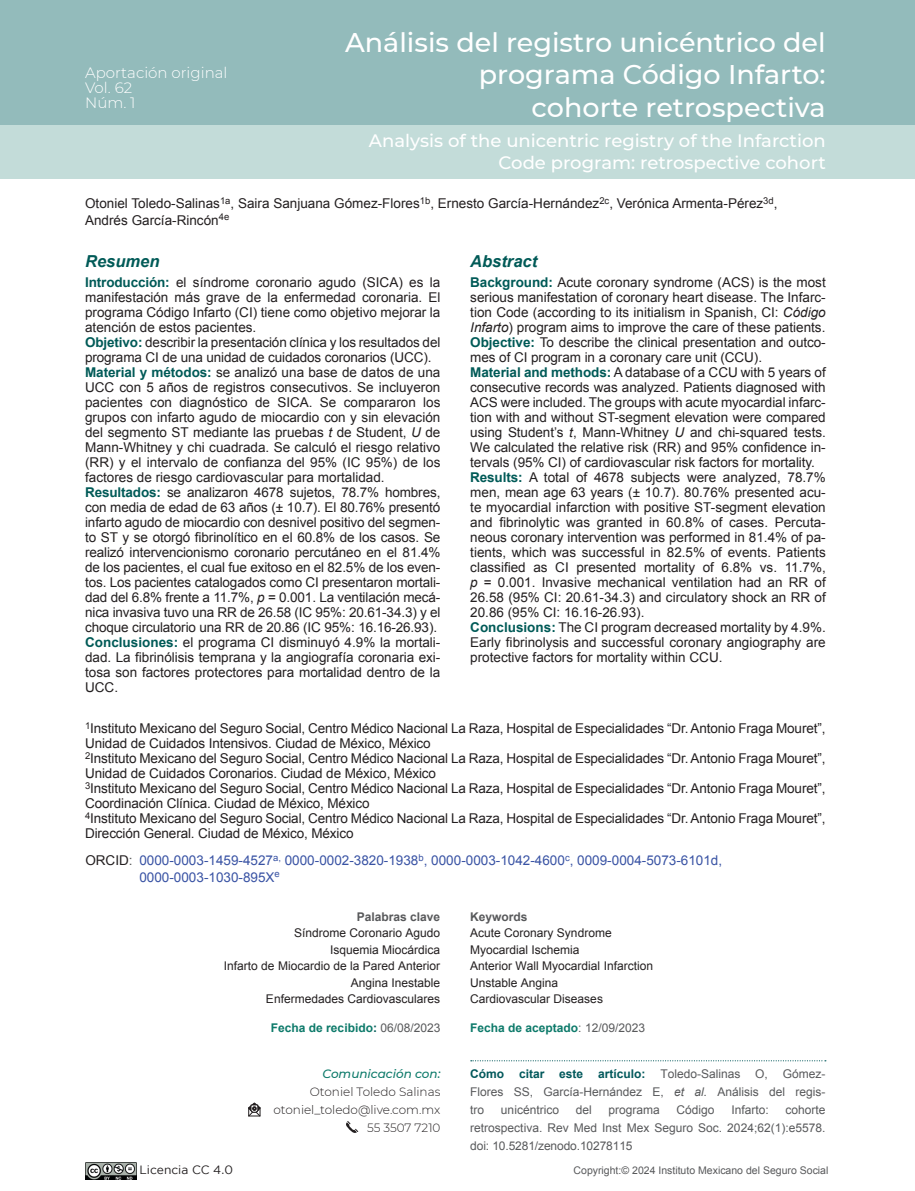
<style>
.page{position:relative;width:915px;height:1191px;background:#fff}
.page>*{position:absolute;margin:0;border:0;box-sizing:border-box;transform-origin:0 0}
.t1{font:500 27px/32.4px "Montserrat";color:#fff;text-align:right}
.t2{font:500 18px/21.6px "Montserrat";color:#fff;text-align:right}
.t3{font:italic 700 16.5px "Arial";color:#005a57}
.t4{font:300 15px/15px "Montserrat";color:#fff}
.t5{font:13.5px/15px "Arial";letter-spacing:-.005em;color:#231f20}
.t6{font:13.5px/16.2px "Arial";color:#3953a4}
.t7{font:12px/16.5px "Arial";color:#231f20}
.t8{font:12px/18px "Arial";color:#58595b;text-align:justify}
.t9{font:300 12px/18px "Montserrat";color:#231f20;text-align:right}
.t10{font:700 12px "Arial";color:#0d7a6a}
.t11{font:700 12px "Arial";color:#58595b}
.t12{font:italic 500 12px "Montserrat";color:#0d7a6a}
.t13{font:12px "Gotham";color:#231f20}
.t14{font:10.5px "Arial";color:#58595b}
.s1{font-weight:700;color:#005a57}
.s2{font-style:italic}
.s3{color:#231f20}
.s4{color:#58595b}
.s5{color:#005a57}
.s6{font-weight:400;color:#58595b}
.s7{font-weight:700;color:#01585b}
</style>
<div class="page">
<div style="left:0;top:0;width:914px;height:125px;background:#93bbbb"></div>
<div style="left:0;top:125px;width:914px;height:54px;background:#c3dcd9"></div>
<svg style="left:470px;top:1060px;width:355px;height:1px"></svg>
<svg style="left:248px;top:1102px;width:13px;height:15px"></svg>
<svg style="left:346px;top:1121px;width:13px;height:12px"></svg>
<img style="left:85px;top:1162px;width:51px;height:17px">
<p class="t4" style="left:85px;top:64px;width:144px">Aportación original<br>Vol. 62<br>Núm. 1</p>
<h1 class="t1" style="left:345px;top:25px;width:482px">Análisis del registro unicéntrico del programa Código Infarto:<br>cohorte retrospectiva</h1>
<h2 class="t2" style="left:369px;top:129px;width:458px">Analysis of the unicentric registry of the Infarction<br>Code program: retrospective cohort</h2>
<p class="t5" style="left:85px;top:195px;width:693px;line-height:16.5px">Otoniel Toledo-Salinas<sup>1a</sup>, Saira Sanjuana Gómez-Flores<sup>1b</sup>, Ernesto García-Hernández<sup>2c</sup>, Verónica Armenta-Pérez<sup>3d</sup>,<br>Andrés García-Rincón<sup>4e</sup></p>
<p class="t3" style="left:85px;top:251px;width:76px">Resumen</p>
<p class="t3" style="left:470px;top:251px;width:68px">Abstract</p>
<p class="t5" style="left:470px;top:275px;width:357px"><span class="s1">Background:</span> Acute coronary syndrome (ACS) is the most serious manifestation of coronary heart disease. The Infarc&shy;tion Code (according to its initialism in Spanish, CI: <span class="s2">Código Infarto</span>) program aims to improve the care of these patients.<br><span class="s1">Objective:</span> To describe the clinical presentation and outco&shy;mes of CI program in a coronary care unit (CCU).<br><span class="s1">Material and methods:</span> A database of a CCU with 5 years of consecutive records was analyzed. Patients diagnosed with ACS were included. The groups with acute myocardial infarc&shy;tion with and without ST-segment elevation were compared using Student’s <span class="s2">t</span>, Mann-Whitney <span class="s2">U</span> and chi-squared tests.<br>We calculated the relative risk (RR) and 95% confidence in&shy;tervals (95% CI) of cardiovascular risk factors for mortality.<br><span class="s1">Results:</span> A total of 4678 subjects were analyzed, 78.7% men, mean age 63 years (± 10.7). 80.76% presented acu&shy;te myocardial infarction with positive ST-segment elevation and fibrinolytic was granted in 60.8% of cases. Percuta&shy;neous coronary intervention was performed in 81.4% of pa&shy;tients, which was successful in 82.5% of events. Patients classified as CI presented mortality of 6.8% vs. 11.7%, <span class="s2">p</span> = 0.001. Invasive mechanical ventilation had an RR of 26.58 (95% CI: 20.61-34.3) and circulatory shock an RR of 20.86 (95% CI: 16.16-26.93).<br><span class="s1">Conclusions:</span> The CI program decreased mortality by 4.9%.<br>Early fibrinolysis and successful coronary angiography are protective factors for mortality within CCU.</p>
<p class="t5" style="left:85px;top:275px;width:357px"><span class="s1">Introducción:</span> el síndrome coronario agudo (SICA) es la manifestación más grave de la enfermedad coronaria. El programa Código Infarto (CI) tiene como objetivo mejorar la atención de estos pacientes.<br><span class="s1">Objetivo:</span> describir la presentación clínica y los resultados del programa CI de una unidad de cuidados coronarios (UCC).<br><span class="s1">Material y métodos:</span> se analizó una base de datos de una UCC con 5 años de registros consecutivos. Se incluyeron pacientes con diagnóstico de SICA. Se compararon los grupos con infarto agudo de miocardio con y sin elevación del segmento ST mediante las pruebas <span class="s2">t</span> de Student, <span class="s2">U</span> de Mann-Whitney y chi cuadrada. Se calculó el riesgo relativo (RR) y el intervalo de confianza del 95% (IC 95%) de los factores de riesgo cardiovascular para mortalidad.<br><span class="s1">Resultados:</span> se analizaron 4678 sujetos, 78.7% hombres, con media de edad de 63 años (± 10.7). El 80.76% presentó infarto agudo de miocardio con desnivel positivo del segmen&shy;to ST y se otorgó fibrinolítico en el 60.8% de los casos. Se realizó intervencionismo coronario percutáneo en el 81.4% de los pacientes, el cual fue exitoso en el 82.5% de los even&shy;tos. Los pacientes catalogados como CI presentaron mortali&shy;dad del 6.8% frente a 11.7%, <span class="s2">p</span> = 0.001. La ventilación mecá&shy;nica invasiva tuvo una RR de 26.58 (IC 95%: 20.61-34.3) y el choque circulatorio una RR de 20.86 (IC 95%: 16.16-26.93).<br><span class="s1">Conclusiones:</span> el programa CI disminuyó 4.9% la mortali&shy;dad. La fibrinólisis temprana y la angiografía coronaria exi&shy;tosa son factores protectores para mortalidad dentro de la UCC.</p>
<p class="t5" style="left:85px;top:721px;width:741px"><sup>1</sup>Instituto Mexicano del Seguro Social, Centro Médico Nacional La Raza, Hospital de Especialidades “Dr. Antonio Fraga Mouret”, Unidad de Cuidados Intensivos. Ciudad de México, México<br><sup>2</sup>Instituto Mexicano del Seguro Social, Centro Médico Nacional La Raza, Hospital de Especialidades “Dr. Antonio Fraga Mouret”, Unidad de Cuidados Coronarios. Ciudad de México, México<br><sup>3</sup>Instituto Mexicano del Seguro Social, Centro Médico Nacional La Raza, Hospital de Especialidades “Dr. Antonio Fraga Mouret”, Coordinación Clínica. Ciudad de México, México<br><sup>4</sup>Instituto Mexicano del Seguro Social, Centro Médico Nacional La Raza, Hospital de Especialidades “Dr. Antonio Fraga Mouret”, Dirección General. Ciudad de México, México</p>
<p class="t6" style="left:139px;top:852px;width:584px;text-indent:-54px"><span class="s3">ORCID</span><span class="s4">:</span> 0000-0003-1459-4527<sup>a,</sup> 0000-0002-3820-1938<sup>b</sup>, 0000-0003-1042-4600<sup>c</sup>, 0009-0004-5073-6101d,<br>0000-0003-1030-895X<sup>e</sup></p>
<p class="t11" style="left:356px;top:908px;width:85px">Palabras clave</p>
<p class="t7" style="left:224px;top:924px;width:218px;text-align:right">Síndrome Coronario Agudo<br>Isquemia Miocárdica<br>Infarto de Miocardio de la Pared Anterior<br>Angina Inestable<br>Enfermedades Cardiovasculares</p>
<p class="t11" style="left:470px;top:908px;width:59px">Keywords</p>
<p class="t7" style="left:470px;top:924px;width:184px">Acute Coronary Syndrome<br>Myocardial Ischemia<br>Anterior Wall Myocardial Infarction<br>Unstable Angina<br>Cardiovascular Diseases</p>
<p class="t10" style="left:271px;top:1019px;width:171px">Fecha de recibido<span class="s5">:</span> <span class="s6">06/08/2023</span></p>
<p class="t10" style="left:470px;top:1020px;width:176px">Fecha de aceptado<span class="s6">: 12/09/2023</span></p>
<p class="t12" style="left:322px;top:1065px;width:119px">Comunicación con:</p>
<p class="t9" style="left:273px;top:1082px;width:168px">Otoniel Toledo Salinas otoniel_toledo@live.com.mx<br>55 3507 7210</p>
<p class="t8" style="left:470px;top:1064px;width:356px"><span class="s7">Cómo citar este artículo:</span> Toledo-Salinas O, Gómez-Flores SS, García-Hernández E, <span class="s2">et al.</span> Análisis del regis&shy;tro</p>
<p class="t8" style="left:501px;top:1100px;width:60px">unicéntrico</p>
<p class="t8" style="left:575px;top:1100px;width:18px">del</p>
<p class="t8" style="left:608px;top:1100px;width:53px">programa</p>
<p class="t8" style="left:676px;top:1100px;width:40px">Código</p>
<p class="t8" style="left:731px;top:1100px;width:39px">Infarto:</p>
<p class="t8" style="left:470px;top:1100px;width:356px;text-indent:315px">cohorte retrospectiva. Rev Med Inst Mex Seguro Soc. 2024;62(1):e5578. doi: 10.5281/zenodo.10278115</p>
<p class="t13" style="left:139px;top:1162px;width:95px">Licencia CC 4.0</p>
<p class="t14" style="left:573px;top:1163px;width:256px">Copyright:© 2024 Instituto Mexicano del Seguro Social</p>
</div>
